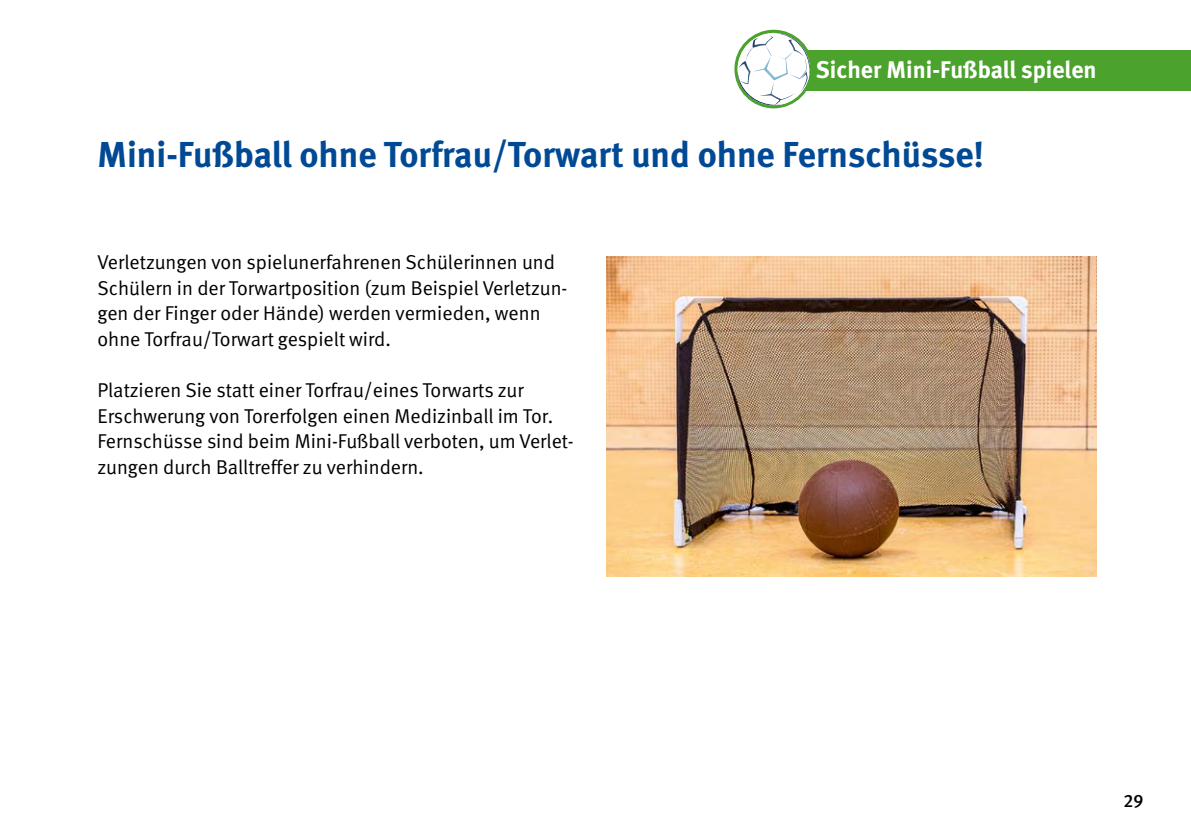
<style>
.page{position:relative;width:1191px;height:840px;background:#fff}
.page>*{position:absolute;margin:0;border:0;box-sizing:border-box;transform-origin:0 0}
.Fußball_Broschüre_D_-_Überschrift_blau_2{font:700 36px "DGUV Meta";color:#004994}
.Fußball_Broschüre_Kolumnentitel_re{font:700 24px "DGUV Meta";color:#fff}
._02_Fließtext_Fließtext{font:20px/25.6px "DGUV Meta";color:#000}
.t1{font:500 18px "DGUV Meta";color:#000}
</style>
<div class="page">
<img style="left:607px;top:256px;width:489px;height:320px">
<div style="left:775px;top:50px;width:416px;height:40px;background:#4ba22d"></div>
<div style="left:734px;top:30px;width:79px;height:78px;border:3px solid #4ba22d;border-radius:50%"></div>
<svg style="left:737px;top:33px;width:74px;height:76px"></svg>
<p class="Fußball_Broschüre_Kolumnentitel_re" style="left:816px;top:55px;width:282px">Sicher Mini-Fußball spielen</p>
<h1 class="Fußball_Broschüre_D_-_Überschrift_blau_2" style="left:98px;top:132px;width:888px">Mini-Fußball ohne Torfrau/Torwart und ohne Fernschüsse!</h1>
<p class="_02_Fließtext_Fließtext" style="left:98px;top:250px;width:471px">Verletzungen von spielunerfahrenen Schülerinnen und Schülern in der Torwartposition (zum Beispiel Verletzun&shy;gen der Finger oder Hände) werden vermieden, wenn ohne Torfrau/Torwart gespielt wird.</p>
<p class="_02_Fließtext_Fließtext" style="left:98px;top:378px;width:478px">Platzieren Sie statt einer Torfrau/eines Torwarts zur Erschwerung von Torerfolgen einen Medizinball im Tor.<br>Fernschüsse sind beim Mini-Fußball verboten, um Verlet&shy;zungen durch Balltreffer zu verhindern.</p>
<p class="t1" style="left:1123px;top:790px;width:22px">29</p>
</div>
